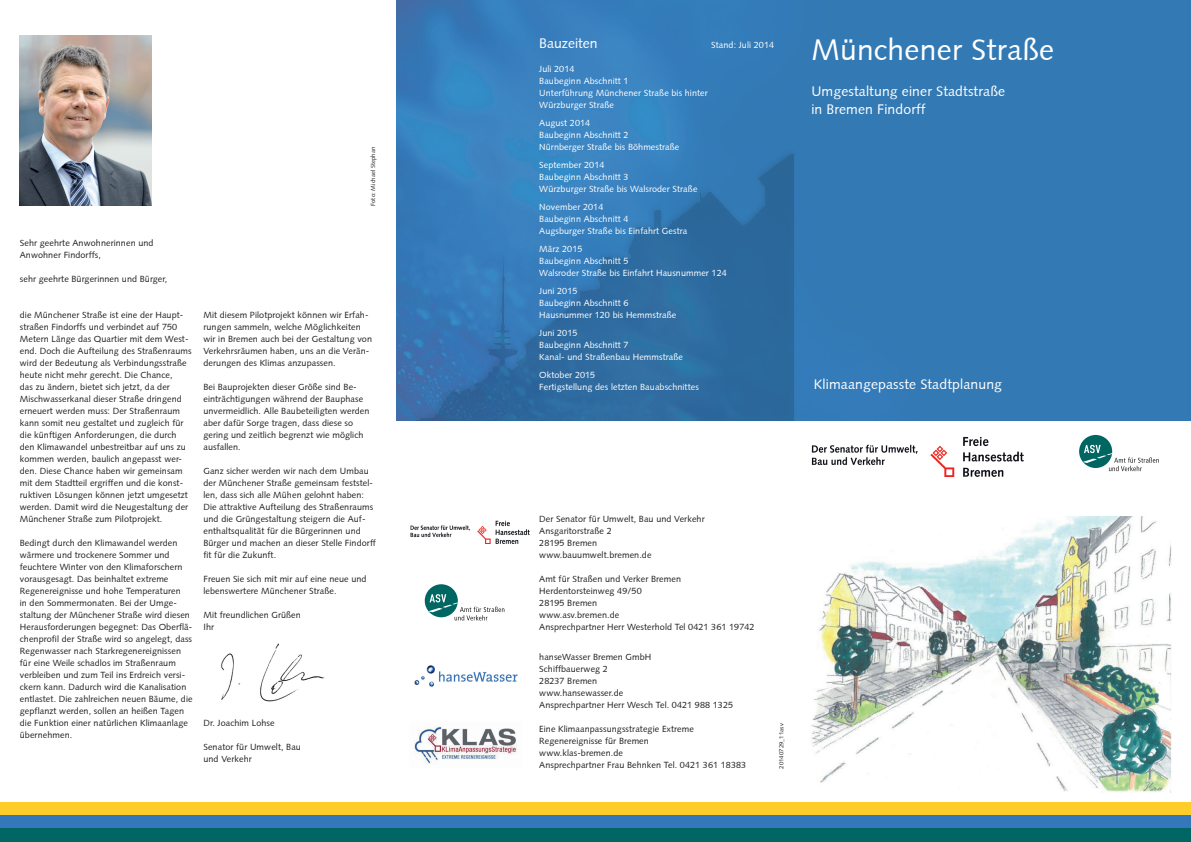
<style>
.page{position:relative;width:1191px;height:842px;background:#fff}
.page>*{position:absolute;margin:0;border:0;box-sizing:border-box;transform-origin:0 0}
.t1{font:30px "Syntax";letter-spacing:.01em;color:#fff}
.t2{font:14px/18px "Syntax";letter-spacing:.01em;color:#fff}
.t3{font:9px/12px "Syntax";letter-spacing:.01em;color:#231f20}
.t4{font:9px/12px "Syntax";letter-spacing:.01em;color:#fff}
.t5{font:6px "Syntax";letter-spacing:.01em;color:#231f20}
</style>
<div class="page">
<div style="left:794px;top:0;width:397px;height:421px;background:#3379b4"></div>
<img style="left:397px;top:0;width:397px;height:421px">
<img style="left:811px;top:516px;width:360px;height:277px">
<img style="left:20px;top:36px;width:131px;height:170px">
<img style="left:221px;top:643px;width:104px;height:59px">
<div style="left:425px;top:584px;width:33px;height:33px;background:#006662;border-radius:50%"></div>
<svg style="left:428px;top:594px;width:76px;height:26px"></svg>
<div style="left:0;top:802px;width:1191px;height:14px;background:#fecd29"></div>
<div style="left:0;top:815px;width:1191px;height:14px;background:#3477bb"></div>
<div style="left:0;top:828px;width:1191px;height:14px;background:#006663"></div>
<img style="left:414px;top:665px;width:104px;height:22px">
<img style="left:410px;top:520px;width:120px;height:23px">
<img style="left:414px;top:726px;width:103px;height:38px">
<div style="left:1079px;top:435px;width:33px;height:33px;background:#006662;border-radius:50%"></div>
<svg style="left:1082px;top:445px;width:76px;height:26px"></svg>
<img style="left:811px;top:436px;width:213px;height:41px">
<p class="t5" style="left:369px;top:206px;width:61px;rotate:-90deg">Foto: Michael Stephan</p>
<p class="t3" style="left:20px;top:237px;width:135px">Sehr geehrte Anwohnerinnen und<br>Anwohner Findorffs,</p>
<p class="t3" style="left:20px;top:273px;width:149px">sehr geehrte Bürgerinnen und Bürger,</p>
<p class="t3" style="left:20px;top:309px;width:173px">die Münchener Straße ist eine der Haupt&shy;straßen Findorffs und verbindet auf 750<br>Metern Länge das Quartier mit dem West&shy;end. Doch die Aufteilung des Straßenraums wird der Bedeutung als Verbindungsstraße heute nicht mehr gerecht. Die Chance,<br>das zu ändern, bietet sich jetzt, da der Mischwasserkanal dieser Straße dringend erneuert werden muss: Der Straßenraum kann somit neu gestaltet und zugleich für die künftigen Anforderungen, die durch den Klimawandel unbestreitbar auf uns zu kommen werden, baulich angepasst wer&shy;den. Diese Chance haben wir gemeinsam mit dem Stadtteil ergriffen und die konst&shy;ruktiven Lösungen können jetzt umgesetzt werden. Damit wird die Neugestaltung der Münchener Straße zum Pilotprojekt.</p>
<p class="t3" style="left:20px;top:537px;width:174px">Bedingt durch den Klimawandel werden wärmere und trockenere Sommer und feuchtere Winter von den Klimaforschern vorausgesagt. Das beinhaltet extreme Regenereignisse und hohe Temperaturen<br>in den Sommermonaten. Bei der Umge&shy;staltung der Münchener Straße wird diesen Herausforderungen begegnet: Das Oberflä&shy;chenprofil der Straße wird so angelegt, dass Regenwasser nach Starkregenereignissen für eine Weile schadlos im Straßenraum verbleiben und zum Teil ins Erdreich versi&shy;ckern kann. Dadurch wird die Kanalisation entlastet. Die zahlreichen neuen Bäume, die gepflanzt werden, sollen an heißen Tagen die Funktion einer natürlichen Klimaanlage übernehmen.</p>
<p class="t3" style="left:203px;top:309px;width:170px">Mit diesem Pilotprojekt können wir Erfah&shy;rungen sammeln, welche Möglichkeiten wir in Bremen auch bei der Gestaltung von Verkehrsräumen haben, uns an die Verän&shy;derungen des Klimas anzupassen.</p>
<p class="t3" style="left:203px;top:381px;width:168px">Bei Bauprojekten dieser Größe sind Be&shy;einträchtigungen während der Bauphase unvermeidlich. Alle Baubeteiligten werden aber dafür Sorge tragen, dass diese so gering und zeitlich begrenzt wie möglich ausfallen.</p>
<p class="t3" style="left:203px;top:465px;width:174px">Ganz sicher werden wir nach dem Umbau der Münchener Straße gemeinsam feststel&shy;len, dass sich alle Mühen gelohnt haben:<br>Die attraktive Aufteilung des Straßenraums und die Grüngestaltung steigern die Auf&shy;enthaltsqualität für die Bürgerinnen und Bürger und machen an dieser Stelle Findorff fit für die Zukunft.</p>
<p class="t3" style="left:203px;top:573px;width:165px">Freuen Sie sich mit mir auf eine neue und lebenswertere Münchener Straße.</p>
<p class="t3" style="left:203px;top:609px;width:99px">Mit freundlichen Grüßen<br>Ihr</p>
<p class="t3" style="left:203px;top:717px;width:73px">Dr. Joachim Lohse</p>
<p class="t3" style="left:203px;top:741px;width:99px">Senator für Umwelt, Bau und Verkehr</p>
<h2 class="t2" style="left:539px;top:34px;width:60px">Bauzeiten</h2>
<p class="t4" style="left:539px;top:63px;width:170px">Juli 2014<br>Baubeginn Abschnitt 1<br>Unterführung Münchener Straße bis hinter<br>Würzburger Straße</p>
<p class="t4" style="left:539px;top:117px;width:142px">August 2014<br>Baubeginn Abschnitt 2<br>Nürnberger Straße bis Böhmestraße</p>
<p class="t4" style="left:539px;top:159px;width:160px">September 2014<br>Baubeginn Abschnitt 3<br>Würzburger Straße bis Walsroder Straße</p>
<p class="t4" style="left:539px;top:201px;width:150px">November 2014<br>Baubeginn Abschnitt 4<br>Augsburger Straße bis Einfahrt Gestra</p>
<p class="t4" style="left:539px;top:243px;width:189px">März 2015<br>Baubeginn Abschnitt 5<br>Walsroder Straße bis Einfahrt Hausnummer 124</p>
<p class="t4" style="left:539px;top:285px;width:139px">Juni 2015<br>Baubeginn Abschnitt 6<br>Hausnummer 120 bis Hemmstraße</p>
<p class="t4" style="left:539px;top:327px;width:145px">Juni 2015<br>Baubeginn Abschnitt 7<br>Kanal- und Straßenbau Hemmstraße</p>
<p class="t4" style="left:539px;top:369px;width:161px">Oktober 2015<br>Fertigstellung des letzten Bauabschnittes</p>
<p class="t4" style="left:711px;top:39px;width:64px">Stand: Juli 2014</p>
<h1 class="t1" style="left:811px;top:32px;width:244px">Münchener Straße</h1>
<h2 class="t2" style="left:811px;top:82px;width:195px">Umgestaltung einer Stadtstraße in Bremen Findorff</h2>
<h2 class="t2" style="left:814px;top:376px;width:190px">Klimaangepasste Stadtplanung</h2>
<p class="t3" style="left:539px;top:513px;width:167px">Der Senator für Umwelt, Bau und Verkehr<br>Ansgaritorstraße 2<br>28195 Bremen www.bauumwelt.bremen.de</p>
<p class="t3" style="left:539px;top:573px;width:217px">Amt für Straßen und Verker Bremen<br>Herdentorsteinweg 49/50<br>28195 Bremen<br>www.asv.bremen.de<br>Ansprechpartner Herr Westerhold Tel 0421 361 19742</p>
<p class="t3" style="left:539px;top:651px;width:195px">hanseWasser Bremen GmbH<br>Schiffbauerweg 2<br>28237 Bremen<br>www.hansewasser.de<br>Ansprechpartner Herr Wesch Tel. 0421 988 1325</p>
<p class="t3" style="left:539px;top:723px;width:208px">Eine Klimaanpassungsstrategie Extreme Regenereignisse für Bremen<br>www.klas-bremen.de<br>Ansprechpartner Frau Behnken Tel. 0421 361 18383</p>
<p class="t5" style="left:778px;top:769px;width:47px;rotate:-90deg">20140729_11asv</p>
</div>
